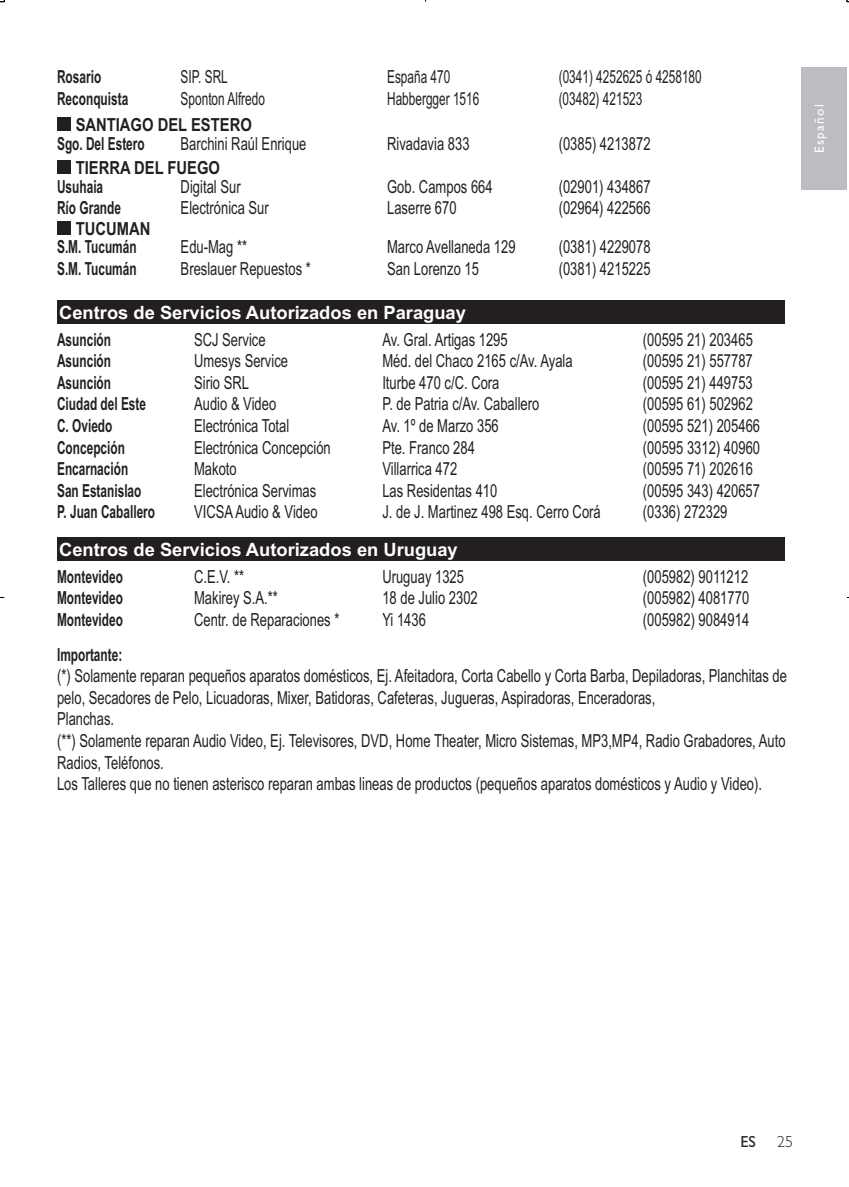
<style>
.page{position:relative;width:849px;height:1187px;background:#fff}
.page>*{position:absolute;margin:0;border:0;box-sizing:border-box;transform-origin:0 0}
.t1{font:700 18.4px "Arial";color:#fff}
.t2{font:18px/21.6px "Arial Narrow";color:#231f20;scale:.88 1}
.t3{font:700 18px "Arial Narrow";color:#231f20;scale:.8 1}
.t4{font:18px "Arial Narrow";color:#231f20;scale:.8 1}
.t5{font:700 18px "Arial Narrow";color:#231f20}
.t6{font:16px "Gill Sans Alt One WGL Light";color:#231f20}
.t7{font:16px "Gill Sans Alt One WGL";color:#231f20}
.t8{font:13.2px "Gill Sans Alt One WGL";letter-spacing:.1em;color:#fff}
</style>
<div class="page">
<div style="left:801px;top:68px;width:45px;height:122px;background:#bbbdc0"></div>
<div style="left:57px;top:117px;width:13px;height:14px;background:#231f20"></div>
<div style="left:57px;top:160px;width:13px;height:14px;background:#231f20"></div>
<div style="left:57px;top:221px;width:13px;height:13px;background:#231f20"></div>
<div style="left:57px;top:300px;width:727px;height:23px;background:#231f20"></div>
<div style="left:57px;top:537px;width:727px;height:23px;background:#231f20"></div>
<svg style="left:0;top:0;width:5px;height:3px"></svg>
<p class="t3" style="left:57px;top:70px;width:57px">Rosario</p>
<p class="t4" style="left:180px;top:70px;width:61px">SIP. SRL</p>
<p class="t4" style="left:387px;top:70px;width:81px">España 470</p>
<p class="t4" style="left:558px;top:70px;width:180px">(0341) 4252625 ó 4258180</p>
<p class="t3" style="left:57px;top:92px;width:90px">Reconquista</p>
<p class="t4" style="left:180px;top:92px;width:107px">Sponton Alfredo</p>
<p class="t4" style="left:387px;top:92px;width:117px">Habbergger 1516</p>
<p class="t4" style="left:558px;top:92px;width:106px">(03482) 421523</p>
<p class="t5" style="left:76px;top:118px;width:178px">SANTIAGO DEL ESTERO</p>
<p class="t3" style="left:57px;top:137px;width:111px">Sgo. Del Estero</p>
<p class="t2" style="left:181px;top:134px;width:144px">Barchini Raúl Enrique</p>
<p class="t2" style="left:387px;top:134px;width:95px">Rivadavia 833</p>
<p class="t2" style="left:558px;top:134px;width:106px">(0385) 4213872</p>
<p class="t5" style="left:76px;top:161px;width:146px">TIERRA DEL FUEGO</p>
<p class="t3" style="left:57px;top:180px;width:59px">Usuhaia</p>
<p class="t2" style="left:180px;top:177px;width:70px">Digital Sur</p>
<p class="t2" style="left:387px;top:177px;width:121px">Gob. Campos 664</p>
<p class="t2" style="left:558px;top:177px;width:106px">(02901) 434867</p>
<p class="t3" style="left:57px;top:201px;width:81px">Río Grande</p>
<p class="t2" style="left:181px;top:199px;width:102px">Electrónica Sur</p>
<p class="t2" style="left:387px;top:199px;width:80px">Laserre 670</p>
<p class="t2" style="left:558px;top:199px;width:106px">(02964) 422566</p>
<p class="t5" style="left:76px;top:222px;width:76px">TUCUMAN</p>
<p class="t3" style="left:57px;top:240px;width:101px">S.M. Tucumán</p>
<p class="t2" style="left:181px;top:238px;width:77px">Edu-Mag **</p>
<p class="t2" style="left:387px;top:238px;width:147px">Marco Avellaneda 129</p>
<p class="t2" style="left:558px;top:238px;width:106px">(0381) 4229078</p>
<p class="t3" style="left:57px;top:262px;width:101px">S.M. Tucumán</p>
<p class="t2" style="left:181px;top:259px;width:149px">Breslauer Repuestos *</p>
<p class="t2" style="left:387px;top:259px;width:106px">San Lorenzo 15</p>
<p class="t2" style="left:558px;top:259px;width:106px">(0381) 4215225</p>
<p class="t1" style="left:59px;top:305px;width:408px">Centros de Servicios Autorizados en Paraguay</p>
<p class="t3" style="left:57px;top:332px;width:69px">Asunción</p>
<p class="t2" style="left:194px;top:330px;width:83px">SCJ Service</p>
<p class="t2" style="left:382px;top:330px;width:144px">Av. Gral. Artigas 1295</p>
<p class="t2" style="left:642px;top:330px;width:126px">(00595 21) 203465</p>
<p class="t3" style="left:57px;top:354px;width:69px">Asunción</p>
<p class="t2" style="left:194px;top:351px;width:108px">Umesys Service</p>
<p class="t2" style="left:382px;top:351px;width:218px">Méd. del Chaco 2165 c/Av. Ayala</p>
<p class="t2" style="left:642px;top:351px;width:126px">(00595 21) 557787</p>
<p class="t3" style="left:57px;top:376px;width:69px">Asunción</p>
<p class="t2" style="left:194px;top:373px;width:64px">Sirio SRL</p>
<p class="t2" style="left:382px;top:373px;width:135px">Iturbe 470 c/C. Cora</p>
<p class="t2" style="left:642px;top:373px;width:126px">(00595 21) 449753</p>
<p class="t3" style="left:57px;top:397px;width:113px">Ciudad del Este</p>
<p class="t2" style="left:194px;top:395px;width:95px">Audio &amp; Video</p>
<p class="t2" style="left:382px;top:395px;width:180px">P. de Patria c/Av. Caballero</p>
<p class="t2" style="left:642px;top:395px;width:126px">(00595 61) 502962</p>
<p class="t3" style="left:57px;top:419px;width:71px">C. Oviedo</p>
<p class="t2" style="left:194px;top:416px;width:110px">Electrónica Total</p>
<p class="t2" style="left:382px;top:416px;width:134px">Av. 1º de Marzo 356</p>
<p class="t2" style="left:642px;top:416px;width:135px">(00595 521) 205466</p>
<p class="t3" style="left:57px;top:440px;width:86px">Concepción</p>
<p class="t2" style="left:194px;top:438px;width:157px">Electrónica Concepción</p>
<p class="t2" style="left:382px;top:438px;width:107px">Pte. Franco 284</p>
<p class="t2" style="left:642px;top:438px;width:135px">(00595 3312) 40960</p>
<p class="t3" style="left:57px;top:462px;width:90px">Encarnación</p>
<p class="t2" style="left:194px;top:459px;width:50px">Makoto</p>
<p class="t2" style="left:382px;top:459px;width:87px">Villarrica 472</p>
<p class="t2" style="left:642px;top:459px;width:126px">(00595 71) 202616</p>
<p class="t3" style="left:57px;top:484px;width:107px">San Estanislao</p>
<p class="t2" style="left:194px;top:481px;width:140px">Electrónica Servimas</p>
<p class="t2" style="left:382px;top:481px;width:132px">Las Residentas 410</p>
<p class="t2" style="left:642px;top:481px;width:135px">(00595 343) 420657</p>
<p class="t3" style="left:57px;top:505px;width:124px">P. Juan Caballero</p>
<p class="t2" style="left:194px;top:503px;width:142px">VICSA Audio &amp; Video</p>
<p class="t2" style="left:382px;top:503px;width:250px">J. de J. Martinez 498 Esq. Cerro Corá</p>
<p class="t2" style="left:642px;top:503px;width:98px">(0336) 272329</p>
<p class="t1" style="left:59px;top:542px;width:400px">Centros de Servicios Autorizados en Uruguay</p>
<p class="t3" style="left:57px;top:569px;width:84px">Montevideo</p>
<p class="t2" style="left:194px;top:567px;width:58px">C.E.V. **</p>
<p class="t2" style="left:382px;top:567px;width:94px">Uruguay 1325</p>
<p class="t2" style="left:642px;top:567px;width:121px">(005982) 9011212</p>
<p class="t3" style="left:57px;top:591px;width:84px">Montevideo</p>
<p class="t2" style="left:194px;top:589px;width:97px">Makirey S.A.**</p>
<p class="t2" style="left:382px;top:589px;width:110px">18 de Julio 2302</p>
<p class="t2" style="left:642px;top:589px;width:122px">(005982) 4081770</p>
<p class="t3" style="left:57px;top:613px;width:84px">Montevideo</p>
<p class="t2" style="left:194px;top:610px;width:167px">Centr. de Reparaciones *</p>
<p class="t2" style="left:382px;top:610px;width:51px">Yi 1436</p>
<p class="t2" style="left:642px;top:610px;width:122px">(005982) 9084914</p>
<p class="t3" style="left:57px;top:647px;width:83px">Importante:</p>
<p class="t2" style="left:57px;top:666px;width:830px">(*) Solamente reparan pequeños aparatos domésticos, Ej. Afeitadora, Corta Cabello y Corta Barba, Depiladoras, Planchitas de pelo, Secadores de Pelo, Licuadoras, Mixer, Batidoras, Cafeteras, Jugueras, Aspiradoras, Enceradoras,<br>Planchas.<br>(**) Solamente reparan Audio Video, Ej. Televisores, DVD, Home Theater, Micro Sistemas, MP3,MP4, Radio Grabadores, Auto Radios, Teléfonos.<br>Los Talleres que no tienen asterisco reparan ambas lineas de productos (pequeños aparatos domésticos y Audio y Video).</p>
<p class="t8" style="left:814px;top:153px;width:50px;rotate:-90deg">Español</p>
<p class="t7" style="left:740px;top:1135px;width:17px">ES</p>
<p class="t6" style="left:776px;top:1135px;width:17px">25</p>
</div>
